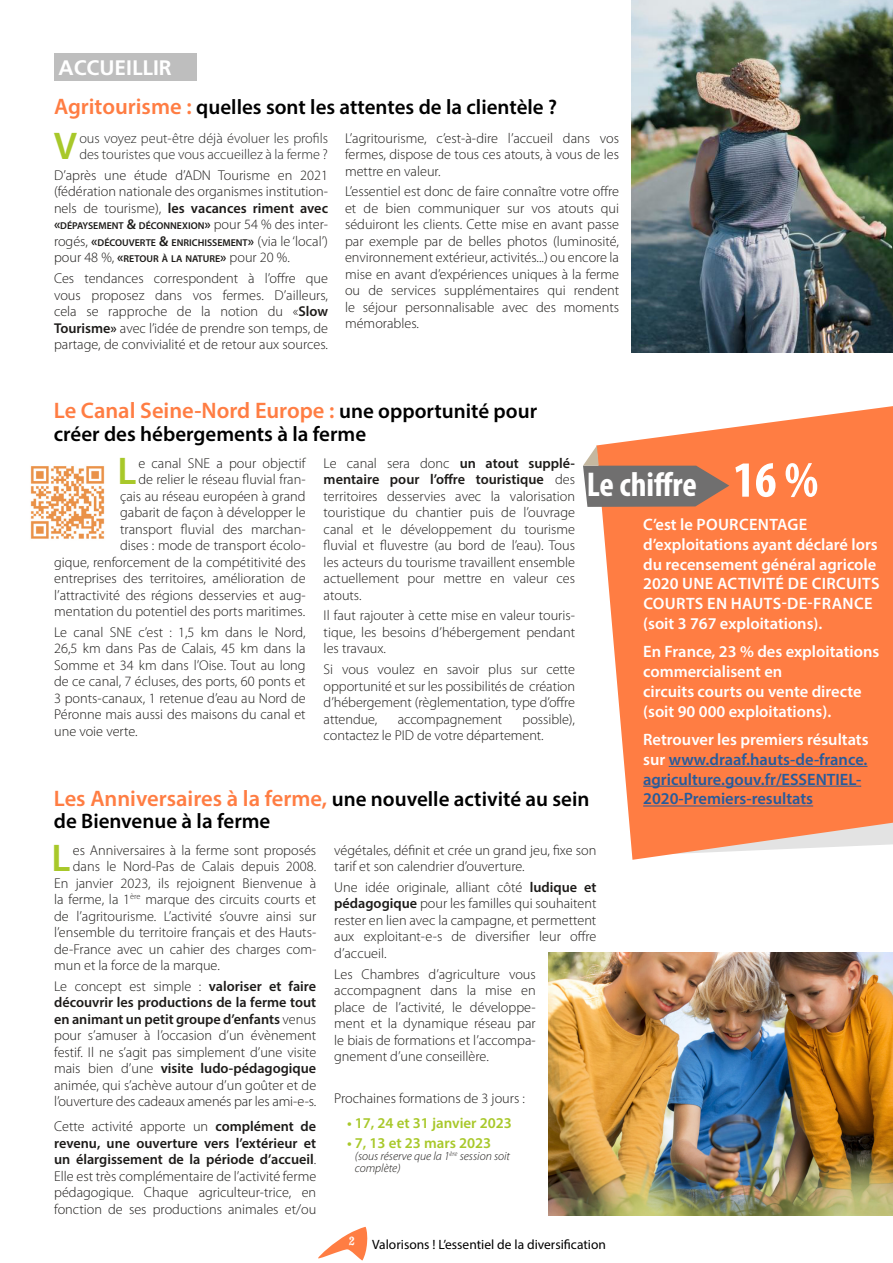
<style>
.page{position:relative;width:893px;height:1263px;background:#fff}
.page>*{position:absolute;margin:0;border:0;box-sizing:border-box;transform-origin:0 0}
.t1{font:700 condensed 51px "Myriad Pro";color:#fff}
.t2{font:600 38.7px "Myriad Pro";color:#a8c82a}
.t3{font:700 condensed 34.5px "Myriad Pro";color:#fff}
.t4{font:600 22.5px "Myriad Pro";color:#ff7d43}
.t5{font:600 21px "Myriad Pro";color:#000}
.t6{font:700 21px "Frutiger LT Std";color:#fff}
.t7{font:600 16.5px/19.8px "Myriad Pro";color:#fff}
.t8{font:600 16.5px/19.8px "Myriad Pro";color:#275b9b}
.t9{font:600 15px "Myriad Pro";color:#a8c82a}
.t10{font:300 14.25px/16.5px "Myriad Pro";color:#1d1b19;text-align:justify}
.t11{font:300 14.25px/16.5px "Myriad Pro";color:#282827}
.t12{font:13.5px "Myriad Pro";color:#000}
.t13{font:italic 300 12px/12px "Myriad Pro";color:#1d1b19}
.t14{font:700 condensed 12px "Clarendon";color:#fff}
.t15{font:600 10.05px/16.5px "Myriad Pro";color:#1d1b19}
.s1{font-size:22.5px;color:#ff7d43}
.s2{font-weight:600}
.s3{font-size:14.25px}
.s4{font-weight:300;font-size:14.25px}
.s5{font-weight:600;font-size:10.05px}
.s6{font-size:21px;color:#000}
.s7{color:#fff}
</style>
<div class="page">
<div style="left:54px;top:53px;width:142px;height:28px;background:#bebebe"></div>
<svg style="left:596px;top:406px;width:297px;height:454px;background:#fe8f5d"></svg>
<hr style="left:669px;top:766px;width:198px;height:1px;background:#275b9b">
<hr style="left:643px;top:786px;width:218px;height:1px;background:#275b9b">
<hr style="left:643px;top:805px;width:170px;height:1px;background:#275b9b">
<svg style="left:318px;top:1227px;width:49px;height:33px"></svg>
<img style="left:631px;top:0;width:262px;height:352px">
<img style="left:549px;top:953px;width:344px;height:262px">
<svg style="left:583px;top:446px;width:146px;height:61px;background:#aa7963"></svg>
<img style="left:30px;top:466px;width:75px;height:73px">
<h3 class="t6" style="left:59px;top:55px;width:115px">ACCUEILLIR</h3>
<h3 class="t5" style="left:54px;top:93px;width:505px"><span class="s1">Agritourisme :</span> quelles sont les attentes de la clientèle ?</h3>
<h2 class="t2" style="left:54px;top:121px;width:25px">V</h2>
<p class="t11" style="left:79px;top:129px;width:250px">ous voyez peut-être déjà évoluer les profils des touristes que vous accueillez à la ferme ?</p>
<p class="t10" style="left:54px;top:167px;width:276px">D’après une étude d’ADN Tourisme en 2021 (fédération nationale des organismes institution&shy;nels de tourisme), <span class="s2">les vacances riment avec</span></p>
<p class="t15" style="left:54px;top:217px;width:276px"><span class="s3">«</span>DÉPAYSEMENT <span class="s3">&amp;</span> DÉCONNEXION<span class="s3">»</span> <span class="s4">pour 54 % des inter&shy;rogés,</span> <span class="s3">«</span>DÉCOUVERTE <span class="s3">&amp;</span> ENRICHISSEMENT<span class="s3">»</span> <span class="s4">(via le ‘local’)</span></p>
<p class="t10" style="left:54px;top:247px;width:276px;line-height:20.7px">pour 48 %, <span class="s2">«</span><span class="s5">RETOUR À LA NATURE</span><span class="s2">»</span> pour 20 %.<br>Ces tendances correspondent à l’offre que</p>
<p class="t10" style="left:54px;top:286px;width:276px">vous proposez dans vos fermes. D’ailleurs, cela se rapproche de la notion du «<span class="s2">Slow Tourisme»</span> avec l’idée de prendre son temps, de partage, de convivialité et de retour aux sources.</p>
<p class="t10" style="left:345px;top:129px;width:276px">L’agritourisme, c’est-à-dire l’accueil dans vos fermes, dispose de tous ces atouts, à vous de les mettre en valeur.</p>
<p class="t10" style="left:345px;top:183px;width:276px">L’essentiel est donc de faire connaître votre offre et de bien communiquer sur vos atouts qui séduiront les clients. Cette mise en avant passe par exemple par de belles photos (luminosité, environnement extérieur, activités...) ou encore la mise en avant d’expériences uniques à la ferme ou de services supplémentaires qui rendent le séjour personnalisable avec des moments mémorables.</p>
<h3 class="t4" style="left:54px;top:396px;width:485px">Le Canal Seine-Nord Europe : <span class="s6">une opportunité pour</span></h3>
<h3 class="t5" style="left:54px;top:420px;width:314px">créer des hébergements à la ferme</h3>
<p class="t10" style="left:54px;top:454px;width:253px;text-align:right">e canal SNE a pour objectif<br>de relier le réseau fluvial fran-<br>çais au réseau européen à grand<br>gabarit de façon à développer le<br>transport fluvial des marchan-<br>dises : mode de transport écolo-<br>gique, renforcement de la compétitivité des entreprises des territoires, amélioration de l’attractivité des régions desservies et aug&shy;mentation du potentiel des ports maritimes.</p>
<p class="t10" style="left:54px;top:624px;width:253px">Le canal SNE c’est : 1,5 km dans le Nord, 26,5 km dans Pas de Calais, 45 km dans la Somme et 34 km dans l’Oise. Tout au long de ce canal, 7 écluses, des ports, 60 ponts et 3 ponts-canaux, 1 retenue d’eau au Nord de Péronne mais aussi des maisons du canal et une voie verte.</p>
<p class="t10" style="left:324px;top:454px;width:253px">Le canal sera donc <span class="s2">un atout supplé&shy;mentaire pour l’offre touristique</span> des territoires desservies avec la valorisation touristique du chantier puis de l’ouvrage canal et le développement du tourisme fluvial et fluvestre (au bord de l’eau). Tous les acteurs du tourisme travaillent ensemble actuellement pour mettre en valeur ces atouts.</p>
<p class="t10" style="left:324px;top:607px;width:253px">Il faut rajouter à cette mise en valeur touris&shy;tique, les besoins d’hébergement pendant les travaux.</p>
<p class="t10" style="left:324px;top:661px;width:253px">Si vous voulez en savoir plus sur cette opportunité et sur les possibilités de création d’hébergement (règlementation, type d’offre attendue,</p>
<h2 class="t2" style="left:117px;top:446px;width:21px">L</h2>
<h1 class="t1" style="left:733px;top:448px;width:87px">16 %</h1>
<h3 class="t3" style="left:587px;top:463px;width:112px">Le chiffre</h3>
<p class="t7" style="left:643px;top:514px;width:238px">C’est le POURCENTAGE d’exploitations ayant déclaré lors du recensement général agricole<br>2020 UNE ACTIVITÉ DE CIRCUITS<br>COURTS EN HAUTS-DE-FRANCE (soit 3 767 exploitations).</p>
<p class="t7" style="left:643px;top:641px;width:238px">En France, 23 % des exploitations commercialisent en<br>circuits courts ou vente directe (soit 90 000 exploitations).</p>
<p class="t8" style="left:643px;top:729px;width:227px"><span class="s7">Retrouver les premiers résultats sur</span> www.draaf.hauts-de-france. agriculture.gouv.fr/ESSENTIEL-<br>2020-Premiers-resultats</p>
<p class="t10" style="left:324px;top:710px;width:253px;text-indent:199px">possible), contactez le PID de votre département.</p>
<p class="t10" style="left:398px;top:710px;width:106px">accompagnement</p>
<h3 class="t4" style="left:54px;top:784px;width:537px">Les Anniversaires à la ferme, <span class="s6">une nouvelle activité au sein</span></h3>
<h3 class="t5" style="left:54px;top:808px;width:218px">de Bienvenue à la ferme</h3>
<h2 class="t2" style="left:51px;top:833px;width:21px">L</h2>
<p class="t10" style="left:73px;top:841px;width:245px">es Anniversaires à la ferme sont proposés</p>
<p class="t10" style="left:73px;top:858px;width:245px">dans le Nord-Pas de Calais depuis 2008.</p>
<p class="t10" style="left:54px;top:874px;width:264px">En janvier 2023, ils rejoignent Bienvenue à</p>
<p class="t10" style="left:54px;top:891px;width:264px">la ferme, la 1<sup>ère</sup> marque des circuits courts et</p>
<p class="t10" style="left:54px;top:907px;width:264px">de l’agritourisme. L’activité s’ouvre ainsi sur</p>
<p class="t10" style="left:54px;top:924px;width:264px">l’ensemble du territoire français et des Hauts-</p>
<p class="t10" style="left:54px;top:940px;width:264px">de-France avec un cahier des charges com-</p>
<p class="t10" style="left:54px;top:957px;width:167px">mun et la force de la marque.</p>
<p class="t10" style="left:54px;top:978px;width:264px">Le concept est simple : <span class="s2">valoriser et faire découvrir les productions de la ferme tout en animant un petit groupe d’enfants</span> venus pour s’amuser à l’occasion d’un évènement festif. Il ne s’agit pas simplement d’une visite mais bien d’une <span class="s2">visite ludo-pédagogique </span>animée, qui s’achève autour d’un goûter et de l’ouverture des cadeaux amenés par les ami-e-s.</p>
<p class="t10" style="left:54px;top:1118px;width:264px">Cette activité apporte un <span class="s2">complément de revenu, une ouverture vers l’extérieur et un élargissement de la période d’accueil</span>.<br>Elle est très complémentaire de l’activité ferme pédagogique. Chaque agriculteur-trice, en fonction de ses productions animales et/ou</p>
<p class="t10" style="left:334px;top:841px;width:264px">végétales, définit et crée un grand jeu, fixe son tarif et son calendrier d’ouverture.</p>
<p class="t10" style="left:334px;top:879px;width:264px">Une idée originale, alliant côté <span class="s2">ludique et pédagogique</span> pour les familles qui souhaitent rester en lien avec la campagne, et permettent aux exploitant-e-s de diversifier leur offre d’accueil.</p>
<p class="t10" style="left:334px;top:965px;width:203px">Les Chambres d’agriculture vous accompagnent dans la mise en place de l’activité, le développe&shy;ment et la dynamique réseau par le biais de formations et l’accompa&shy;gnement d’une conseillère.</p>
<p class="t10" style="left:334px;top:1089px;width:192px">Prochaines formations de 3 jours :</p>
<p class="t9" style="left:347px;top:1113px;width:166px">• 17, 24 et 31 janvier 2023</p>
<p class="t9" style="left:347px;top:1134px;width:146px">• 7, 13 et 23 mars 2023</p>
<p class="t13" style="left:355px;top:1150px;width:157px">(sous réserve que la 1<sup>ère</sup> session soit complète)</p>
<p class="t14" style="left:349px;top:1233px;width:7px">2</p>
<p class="t12" style="left:372px;top:1236px;width:235px">Valorisons ! L’essentiel de la diversification</p>
</div>
